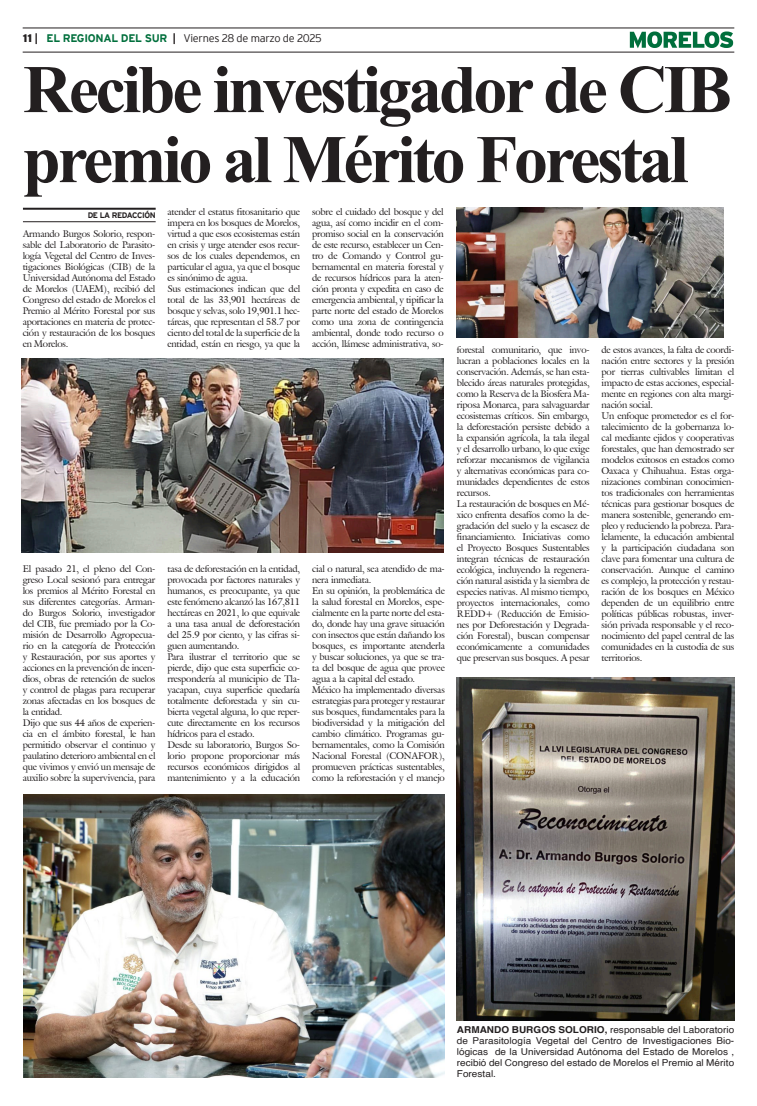
<style>
.page{position:relative;width:757px;height:1106px;background:#fff}
.page>*{position:absolute;margin:0;border:0;box-sizing:border-box;transform-origin:0 0}
.Cabeza_01{font:700 68px "Times New Roman";letter-spacing:-.05em;color:#231f20}
.t1{font:300 11px "Interstate";letter-spacing:-.03em;color:#231f20}
.t2{font:9.5px/11px "Galliard IT Cby BT";letter-spacing:-.02em;color:#231f20;text-align:justify}
.Pie_de_foto{font:9.5px/11px "Helvetica";letter-spacing:.005em;color:#231f20;text-align:justify;scale:1.05 1}
.t3{font:700 8px "Interstate";letter-spacing:-.05em;color:#231f20}
.s1{font-weight:900}
.s2{font-weight:700}
.s3{font-weight:700;color:#006f3c}
</style>
<div class="page">
<hr style="left:23px;top:28px;width:711px;height:1px;background:#231f20">
<hr style="left:23px;top:52px;width:711px;height:1px;background:#231f20">
<svg style="left:630px;top:31px;width:103px;height:17px"></svg>
<hr style="left:23px;top:208px;width:133px;height:2px;background:#231f20">
<hr style="left:23px;top:221px;width:133px;height:1px;background:#231f20">
<img style="left:457px;top:208px;width:266px;height:129px">
<img style="left:24px;top:794px;width:421px;height:283px">
<img style="left:457px;top:677px;width:277px;height:343px">
<img style="left:22px;top:359px;width:422px;height:194px">
<p class="t1" style="left:23px;top:32px;width:300px"><span class="s1">11</span> <span class="s2">|</span> <span class="s3">EL REGIONAL DEL SUR</span> <span class="s2">|</span> Viernes 28 de marzo de 2025</p>
<p class="Cabeza_01" style="left:23px;top:40px;width:710px">Recibe investigador de CIB</p>
<p class="Cabeza_01" style="left:23px;top:110px;width:667px">premio al Mérito Forestal</p>
<p class="t3" style="left:88px;top:211px;width:69px">DE LA REDACCIÓN</p>
<p class="t2" style="left:167px;top:206px;width:134px">atender el estatus fitosanitario que impera en los bosques de Morelos, virtud a que esos ecosistemas están en crisis y urge atender esos recur&shy;sos de los cuales dependemos, en particular el agua, ya que el bosque es sinónimo de agua.</p>
<p class="t2" style="left:167px;top:283px;width:134px">Sus estimaciones indican que del total de las 33,901 hectáreas de bosque y selvas, solo 19,901.1 hec&shy;táreas, que representan el 58.7 por ciento del total de la superficie de la entidad, están en riesgo, ya que la</p>
<p class="t2" style="left:312px;top:206px;width:133px">sobre el cuidado del bosque y del agua, así como incidir en el com&shy;promiso social en la conservación de este recurso, establecer un Cen&shy;tro de Comando y Control gu&shy;bernamental en materia forestal y de recursos hídricos para la aten&shy;ción pronta y expedita en caso de emergencia ambiental, y tipificar la parte norte del estado de Morelos como una zona de contingencia ambiental, donde todo recurso o acción, llámese administrativa, so-</p>
<p class="t2" style="left:23px;top:228px;width:134px">Armando Burgos Solorio, respon&shy;sable del Laboratorio de Parasito&shy;logía Vegetal del Centro de Inves&shy;tigaciones Biológicas (CIB) de la Universidad Autónoma del Estado de Morelos (UAEM), recibió del Congreso del estado de Morelos el Premio al Mérito Forestal por sus aportaciones en materia de protec&shy;ción y restauración de los bosques en Morelos.</p>
<p class="t2" style="left:457px;top:344px;width:134px">forestal comunitario, que invo&shy;lucran a poblaciones locales en la conservación. Además, se han esta&shy;blecido áreas naturales protegidas, como la Reserva de la Biosfera Ma&shy;riposa Monarca, para salvaguardar ecosistemas críticos. Sin embargo, la deforestación persiste debido a la expansión agrícola, la tala ilegal y el desarrollo urbano, lo que exige reforzar mecanismos de vigilancia y alternativas económicas para co&shy;munidades dependientes de estos recursos.</p>
<p class="t2" style="left:457px;top:498px;width:134px">La restauración de bosques en Mé&shy;xico enfrenta desafíos como la de&shy;gradación del suelo y la escasez de financiamiento. Iniciativas como el Proyecto Bosques Sustentables integran técnicas de restauración ecológica, incluyendo la regenera&shy;ción natural asistida y la siembra de especies nativas. Al mismo tiempo, proyectos internacionales, como REDD+ (Reducción de Emisio&shy;nes por Deforestación y Degrada&shy;ción Forestal), buscan compensar económicamente a comunidades que preservan sus bosques. A pesar</p>
<p class="t2" style="left:601px;top:344px;width:134px">de estos avances, la falta de coordi&shy;nación entre sectores y la presión por tierras cultivables limitan el impacto de estas acciones, especial&shy;mente en regiones con alta margi&shy;nación social.</p>
<p class="t2" style="left:601px;top:410px;width:134px">Un enfoque prometedor es el for&shy;talecimiento de la gobernanza lo&shy;cal mediante ejidos y cooperativas forestales, que han demostrado ser modelos exitosos en estados como Oaxaca y Chihuahua. Estas orga&shy;nizaciones combinan conocimien&shy;tos tradicionales con herramientas técnicas para gestionar bosques de manera sostenible, generando em&shy;pleo y reduciendo la pobreza. Para&shy;lelamente, la educación ambiental y la participación ciudadana son clave para fomentar una cultura de conservación. Aunque el camino es complejo, la protección y restau&shy;ración de los bosques en México dependen de un equilibrio entre políticas públicas robustas, inver&shy;sión privada responsable y el reco&shy;nocimiento del papel central de las comunidades en la custodia de sus territorios.</p>
<p class="t2" style="left:167px;top:562px;width:134px">tasa de deforestación en la entidad, provocada por factores naturales y humanos, es preocupante, ya que este fenómeno alcanzó las 167,811 hectáreas en 2021, lo que equivale a una tasa anual de deforestación del 25.9 por ciento, y las cifras si&shy;guen aumentando.</p>
<p class="t2" style="left:167px;top:650px;width:134px">Para ilustrar el territorio que se pierde, dijo que esta superficie co&shy;rrespondería al municipio de Tla&shy;yacapan, cuya superficie quedaría totalmente deforestada y sin cu&shy;bierta vegetal alguna, lo que reper&shy;cute directamente en los recursos hídricos para el estado.</p>
<p class="t2" style="left:167px;top:738px;width:134px">Desde su laboratorio, Burgos So&shy;lorio propone proporcionar más recursos económicos dirigidos al mantenimiento y a la educación</p>
<p class="t2" style="left:23px;top:562px;width:134px">El pasado 21, el pleno del Con&shy;greso Local sesionó para entregar los premios al Mérito Forestal en sus diferentes categorías. Arman&shy;do Burgos Solorio, investigador del CIB, fue premiado por la Co&shy;misión de Desarrollo Agropecua&shy;rio en la categoría de Protección y Restauración, por sus aportes y acciones en la prevención de incen&shy;dios, obras de retención de suelos y control de plagas para recuperar zonas afectadas en los bosques de la entidad.</p>
<p class="t2" style="left:23px;top:716px;width:134px">Dijo que sus 44 años de experien&shy;cia en el ámbito forestal, le han permitido observar el continuo y paulatino deterioro ambiental en el que vivimos y envió un mensaje de auxilio sobre la supervivencia, para</p>
<p class="t2" style="left:312px;top:562px;width:134px">cial o natural, sea atendido de ma&shy;nera inmediata.</p>
<p class="t2" style="left:312px;top:584px;width:134px">En su opinión, la problemática de la salud forestal en Morelos, espe&shy;cialmente en la parte norte del esta&shy;do, donde hay una grave situación con insectos que están dañando los bosques, es importante atenderla y buscar soluciones, ya que se tra&shy;ta del bosque de agua que provee agua a la capital del estado.</p>
<p class="t2" style="left:312px;top:683px;width:134px">México ha implementado diversas estrategias para proteger y restaurar sus bosques, fundamentales para la biodiversidad y la mitigación del cambio climático. Programas gu&shy;bernamentales, como la Comisión Nacional Forestal (CONAFOR), promueven prácticas sustentables, como la reforestación y el manejo</p>
<p class="Pie_de_foto" style="left:457px;top:1024px;width:266px"><span class="s2">ARMANDO BURGOS SOLORIO,</span> responsable del Laboratorio de Parasitología Vegetal del Centro de Investigaciones Bio&shy;lógicas de la Universidad Autónoma del Estado de Morelos , recibió del Congreso del estado de Morelos el Premio al Mérito Forestal.</p>
</div>
